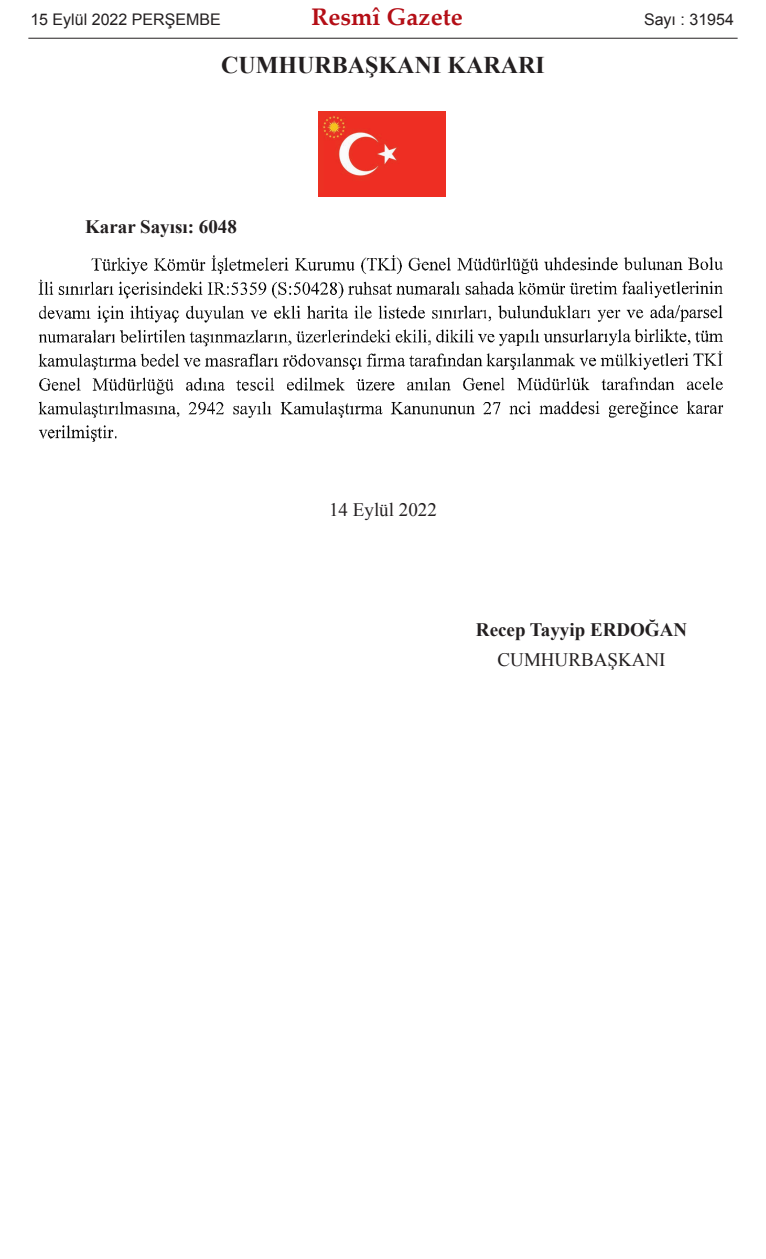
<style>
.page{position:relative;width:766px;height:1259px;background:#fff}
.page>*{position:absolute;margin:0;border:0;box-sizing:border-box;transform-origin:0 0}
.t1{font:700 24px "Times New Roman";color:#231f20}
.t2{font:700 24px "Palatino Linotype";color:#b40e16}
.t3{font:700 19px "Times New Roman";color:#231f20}
.t4{font:19px "Times New Roman";color:#231f20}
.t5{font:16px "Arial";color:#231f20}
</style>
<div class="page">
<img style="left:318px;top:111px;width:127px;height:85px">
<img style="left:38px;top:255px;width:686px;height:187px">
<hr style="left:28px;top:38px;width:709px;height:1px;background:#231f20">
<p class="t5" style="left:30px;top:11px;width:192px">15 Eylül 2022 PERŞEMBE</p>
<p class="t2" style="left:311px;top:8px;width:153px">Resmî Gazete</p>
<p class="t5" style="left:643px;top:11px;width:91px">Sayı : 31954</p>
<p class="t1" style="left:221px;top:52px;width:325px">CUMHURBAŞKANI KARARI</p>
<p class="t3" style="left:85px;top:216px;width:153px">Karar Sayısı: 6048</p>
<p class="t4" style="left:329px;top:498px;width:109px">14 Eylül 2022</p>
<p class="t3" style="left:476px;top:618px;width:213px">Recep Tayyip ERDOĞAN</p>
<p class="t4" style="left:497px;top:648px;width:169px">CUMHURBAŞKANI</p>
</div>
